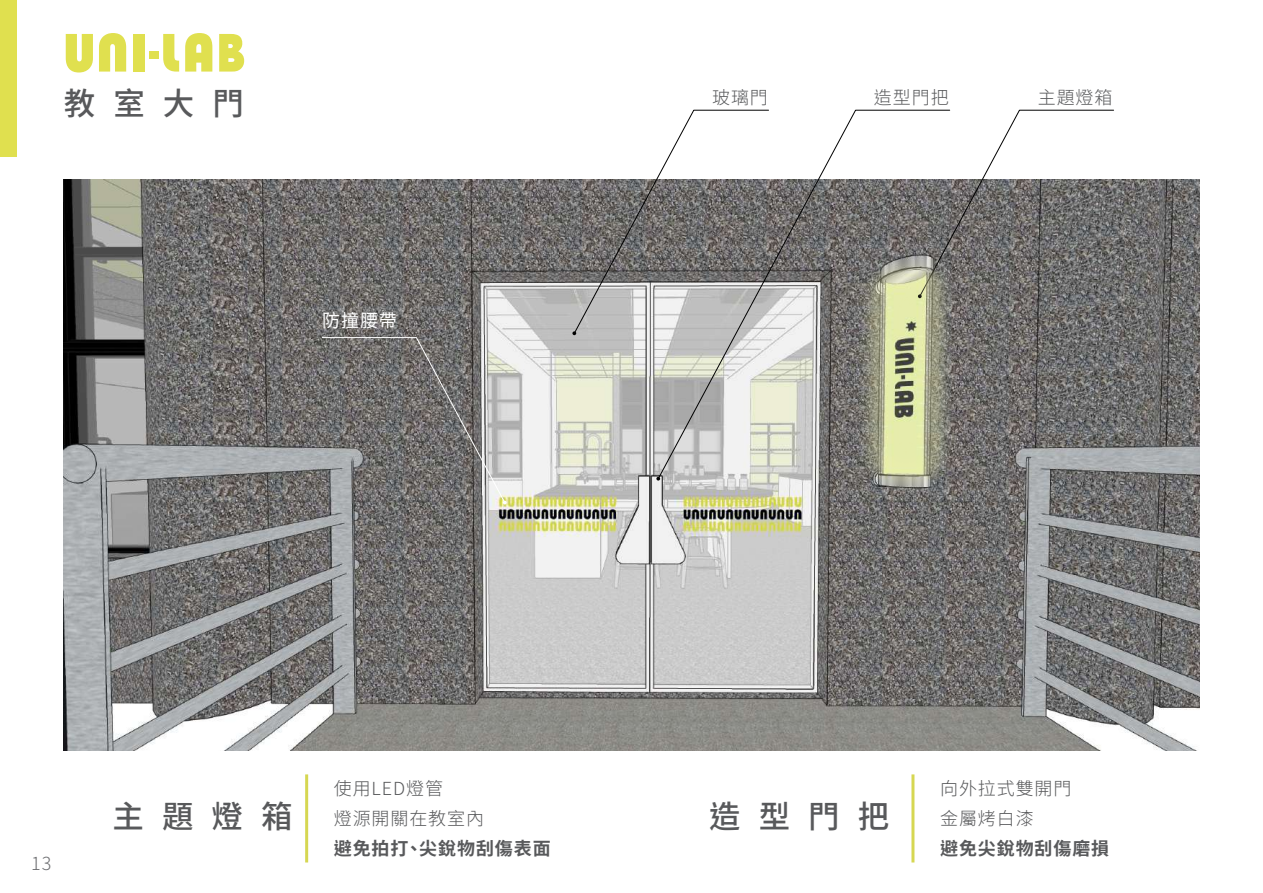
<style>
.page{position:relative;width:1263px;height:893px;background:#fff}
.page>*{position:absolute;margin:0;border:0;box-sizing:border-box;transform-origin:0 0}
.t1{font:500 31.5px "Noto Sans CJ Ktc";letter-spacing:.57em;color:#58595b}
.t2{font:300 18px/30px "Noto Sans CJ Ktc";letter-spacing:.05em;color:#58595b}
.t3{font:700 18px "Noto Sans CJ Ktc";letter-spacing:.05em;color:#58595b}
.t4{font:18px "Noto Sans CJ Ktc";color:#fff}
.t5{font:300 18px "Noto Sans CJ Ktc";color:#6d6e71}
</style>
<div class="page">
<img style="left:64px;top:180px;width:1135px;height:571px">
<svg style="left:950px;top:109px;width:164px;height:189px"></svg>
<svg style="left:657px;top:109px;width:293px;height:370px"></svg>
<svg style="left:656px;top:477px;width:4px;height:4px"></svg>
<svg style="left:572px;top:109px;width:197px;height:226px"></svg>
<svg style="left:321px;top:337px;width:186px;height:167px"></svg>
<img style="left:816px;top:215px;width:180px;height:320px">
<hr style="left:911px;top:774px;width:3px;height:88px;background:#d6d752">
<hr style="left:305px;top:774px;width:3px;height:88px;background:#d6d752">
<div style="left:0;top:0;width:16px;height:156px;background:#e0e04f"></div>
<svg style="left:185px;top:33px;width:27px;height:39px"></svg>
<svg style="left:66px;top:34px;width:27px;height:39px"></svg>
<svg style="left:99px;top:33px;width:27px;height:39px"></svg>
<div style="left:133px;top:34px;width:11px;height:38px;background:#e0e04f"></div>
<div style="left:149px;top:51px;width:9px;height:8px;background:#e0e04f"></div>
<svg style="left:163px;top:34px;width:16px;height:38px"></svg>
<svg style="left:219px;top:34px;width:25px;height:38px"></svg>
<h1 class="t1" style="left:64px;top:86px;width:182px">教室大門</h1>
<p class="t4" style="left:322px;top:310px;width:76px">防撞腰帶</p>
<p class="t2" style="left:712px;top:83px;width:57px">玻璃門</p>
<p class="t2" style="left:874px;top:83px;width:76px">造型門把</p>
<p class="t2" style="left:1038px;top:83px;width:76px">主題燈箱</p>
<p class="t5" style="left:31px;top:854px;width:22px">13</p>
<h1 class="t1" style="left:112px;top:799px;width:182px">主題燈箱</h1>
<p class="t2" style="left:334px;top:774px;width:152px">使用LED燈管<br>燈源開關在教室內</p>
<p class="t3" style="left:334px;top:838px;width:218px">避免拍打、尖銳物刮傷表面</p>
<h1 class="t1" style="left:709px;top:799px;width:182px">造型門把</h1>
<p class="t2" style="left:940px;top:774px;width:133px">向外拉式雙開門金屬烤白漆</p>
<p class="t3" style="left:940px;top:838px;width:171px">避免尖銳物刮傷磨損</p>
</div>
